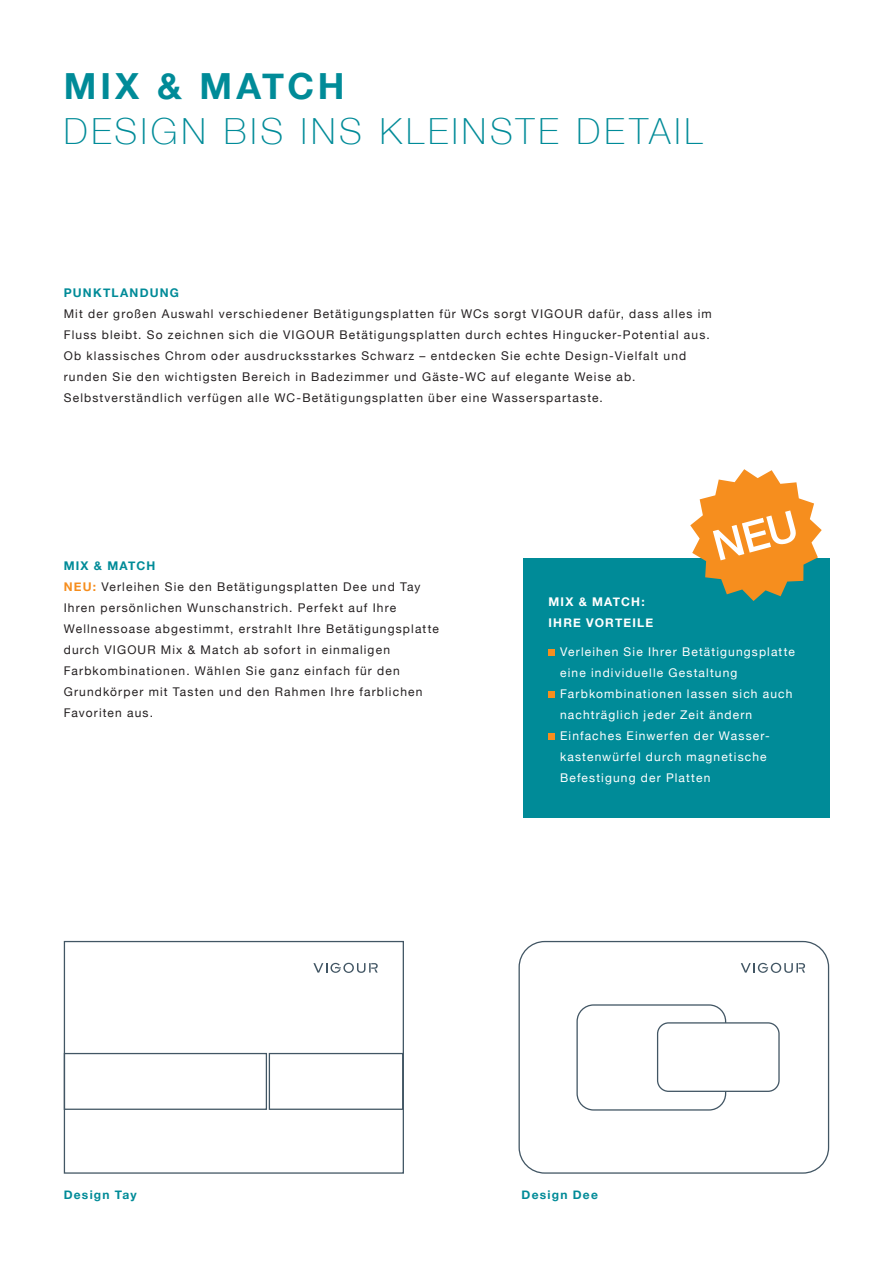
<style>
.page{position:relative;width:893px;height:1263px;background:#fff}
.page>*{position:absolute;margin:0;border:0;box-sizing:border-box;transform-origin:0 0}
.t1{font:100 36px "Helvetica Neue";letter-spacing:.105em;color:#008b98}
.t2{font:700 36px "Helvetica Neue";letter-spacing:.105em;color:#008b98}
.t3{font:12px/21px "Helvetica Neue";letter-spacing:.095em;color:#231f20}
.t4{font:12px/21px "Helvetica Neue";letter-spacing:.095em;color:#fff}
.t5{font:700 12px "Helvetica Neue";letter-spacing:.1em;color:#008b98}
.t6{font:700 12px/21px "Helvetica Neue";letter-spacing:.095em;color:#fff}
.s1{font-weight:700;color:#008b98}
.s2{font-weight:700;color:#f68e1e}
</style>
<div class="page">
<div style="left:518px;top:941px;width:311px;height:233px;border:1px solid #425664;border-radius:26px"></div>
<div style="left:576px;top:1004px;width:150px;height:106px;border:1px solid #425664;border-radius:16px"></div>
<div style="left:658px;top:1023px;width:121px;height:68px;background:#fff;border-radius:11px"></div>
<div style="left:657px;top:1022px;width:123px;height:70px;border:1px solid #425664;border-radius:11px"></div>
<svg style="left:741px;top:963px;width:64px;height:10px"></svg>
<div style="left:64px;top:941px;width:340px;height:233px;border:1px solid #425664"></div>
<div style="left:269px;top:1053px;width:134px;height:57px;border:1px solid #425664"></div>
<div style="left:64px;top:1053px;width:203px;height:57px;border:1px solid #425664"></div>
<svg style="left:313px;top:963px;width:65px;height:10px"></svg>
<div style="left:523px;top:558px;width:306px;height:260px;background:#008b98"></div>
<div style="left:549px;top:649px;width:6px;height:7px;background:#f68e1e"></div>
<div style="left:549px;top:691px;width:6px;height:7px;background:#f68e1e"></div>
<div style="left:549px;top:733px;width:6px;height:7px;background:#f68e1e"></div>
<svg style="left:690px;top:469px;width:132px;height:132px"></svg>
<h1 class="t2" style="left:64px;top:58px;width:282px">MIX &amp; MATCH</h1>
<h1 class="t1" style="left:64px;top:104px;width:640px">DESIGN BIS INS KLEINSTE DETAIL</h1>
<p class="t5" style="left:64px;top:283px;width:117px">PUNKTLANDUNG</p>
<p class="t3" style="left:64px;top:304px;width:649px">Mit der großen Auswahl verschiedener Betätigungsplatten für WCs sorgt VIGOUR dafür, dass alles im Fluss bleibt. So zeichnen sich die VIGOUR Betätigungsplatten durch echtes Hingucker-Potential aus.<br>Ob klassisches Chrom oder ausdrucksstarkes Schwarz – entdecken Sie echte Design-Vielfalt und runden Sie den wichtigsten Bereich in Badezimmer und Gäste-WC auf elegante Weise ab.<br>Selbstverständlich verfügen alle WC-Betätigungsplatten über eine Wasserspartaste.</p>
<p class="t3" style="left:64px;top:556px;width:377px"><span class="s1">MIX &amp; MATCH<br></span><span class="s2">NEU:</span> Verleihen Sie den Betätigungsplatten Dee und Tay Ihren persönlichen Wunschanstrich. Perfekt auf Ihre Wellnessoase abgestimmt, erstrahlt Ihre Betätigungsplatte durch VIGOUR Mix &amp; Match ab sofort in einmaligen Farbkombinationen. Wählen Sie ganz einfach für den Grundkörper mit Tasten und den Rahmen Ihre farblichen Favoriten aus.</p>
<p class="t6" style="left:549px;top:592px;width:106px">MIX &amp; MATCH:<br>IHRE VORTEILE</p>
<p class="t4" style="left:560px;top:642px;width:236px">Verleihen Sie Ihrer Betätigungsplatte eine individuelle Gestaltung<br>Farbkombinationen lassen sich auch nachträglich jeder Zeit ändern<br>Einfaches Einwerfen der Wasser&shy;kastenwürfel durch magnetische<br>Befestigung der Platten</p>
<p class="t5" style="left:64px;top:1185px;width:75px">Design Tay</p>
<p class="t5" style="left:522px;top:1185px;width:78px">Design Dee</p>
</div>
